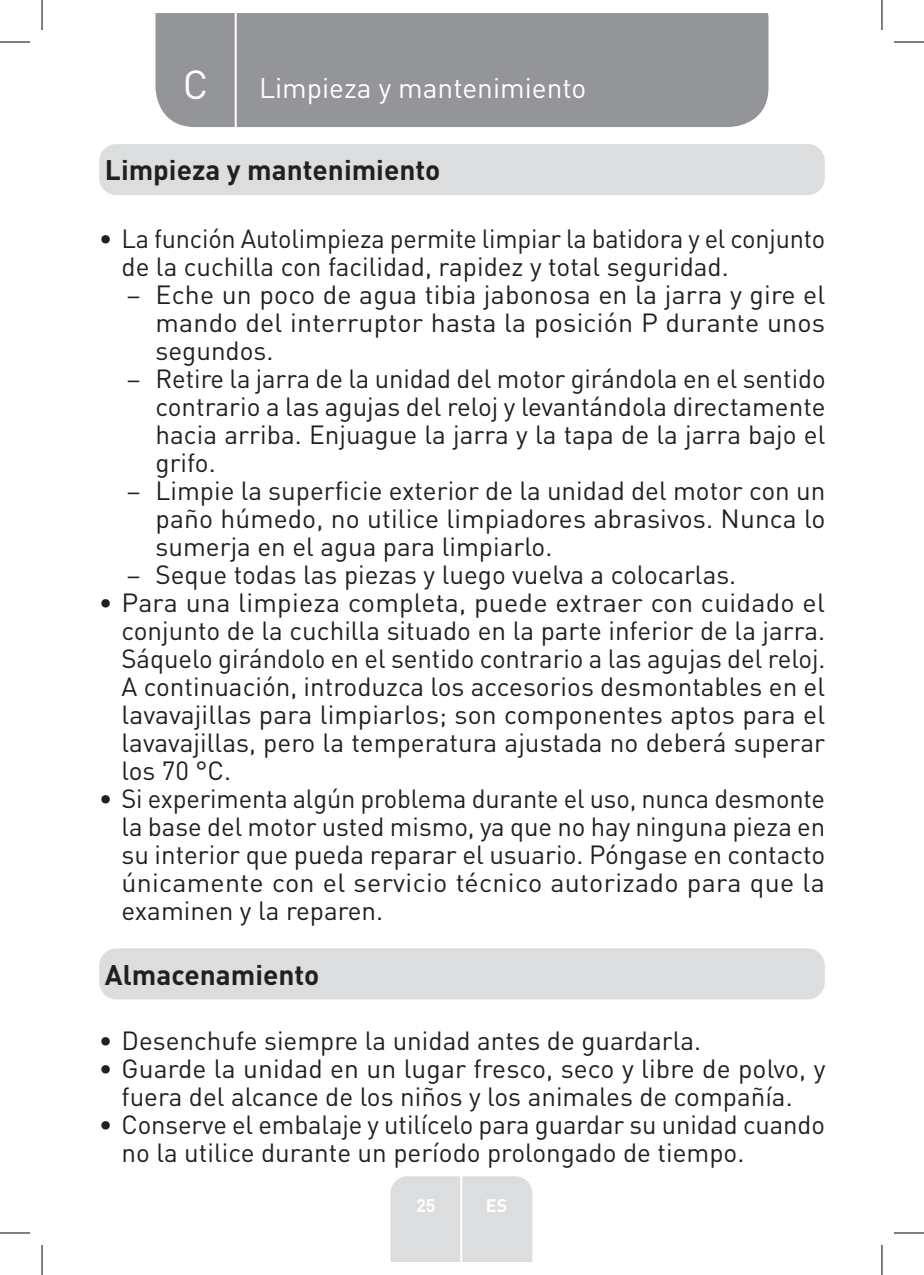
<style>
.page{position:relative;width:924px;height:1275px;background:#fff}
.page>*{position:absolute;margin:0;border:0;box-sizing:border-box;transform-origin:0 0}
.t1{font:40px "DIN Pro";color:#fff}
.Headline-01{font:700 28px "DIN Pro";color:#231f20}
.TitreGauche__gabarit{font:28px "DIN Pro";color:#fff}
.t2{font:26px/28px "DIN Pro";color:#231f20;text-align:justify}
.t3{font:700 18px "DIN Pro";color:#fff}
.s1{font-family:"Myriad Pro"}
</style>
<div class="page">
<div style="left:155px;top:14px;width:613px;height:113px;background:#939598"></div>
<div style="left:390px;top:1176px;width:142px;height:85px;background:#dcdddf"></div>
<hr style="left:460px;top:1153px;width:2px;height:108px;background:#fff">
<hr style="left:234px;top:14px;width:2px;height:116px;background:#fff">
<div style="left:99px;top:144px;width:725px;height:51px;background:#dcdddf;border-radius:17px"></div>
<div style="left:99px;top:948px;width:725px;height:51px;background:#dcdddf;border-radius:17px"></div>
<hr style="left:0;top:42px;width:30px;height:1px;background:#000">
<hr style="left:893px;top:42px;width:30px;height:1px;background:#000">
<hr style="left:0;top:1232px;width:30px;height:1px;background:#000">
<hr style="left:893px;top:1232px;width:30px;height:1px;background:#000">
<hr style="left:42px;top:0;width:1px;height:30px;background:#000">
<hr style="left:42px;top:1245px;width:1px;height:30px;background:#000">
<hr style="left:881px;top:0;width:1px;height:30px;background:#000">
<hr style="left:881px;top:1245px;width:1px;height:30px;background:#000">
<p class="t1" style="left:183px;top:57px;width:27px">C</p>
<p class="TitreGauche__gabarit" style="left:259px;top:69px;width:328px">Limpieza y mantenimiento</p>
<p class="Headline-01" style="left:105px;top:151px;width:337px">Limpieza y mantenimiento</p>
<p class="t2" style="left:121px;top:223px;width:705px;text-indent:-23px">• La función Autolimpieza permite limpiar la batidora y el conjunto de la cuchilla con facilidad, rapidez y total seguridad.</p>
<p class="t2" style="left:155px;top:279px;width:671px;text-indent:-28px"><span class="s1">–</span> Eche un poco de agua tibia jabonosa en la jarra y gire el mando del interruptor hasta la posición P durante unos segundos.</p>
<p class="t2" style="left:155px;top:363px;width:671px;text-indent:-28px"><span class="s1">–</span> Retire la jarra de la unidad del motor girándola en el sentido contrario a las agujas del reloj y levantándola directamente hacia arriba. Enjuague la jarra y la tapa de la jarra bajo el grifo.</p>
<p class="t2" style="left:155px;top:475px;width:671px;text-indent:-28px"><span class="s1">–</span> Limpie la superficie exterior de la unidad del motor con un paño húmedo, no utilice limpiadores abrasivos. Nunca lo sumerja en el agua para limpiarlo.</p>
<p class="t2" style="left:127px;top:559px;width:610px"><span class="s1">–</span> Seque todas las piezas y luego vuelva a colocarlas.</p>
<p class="t2" style="left:121px;top:587px;width:705px;text-indent:-23px">• Para una limpieza completa, puede extraer con cuidado el conjunto de la cuchilla situado en la parte inferior de la jarra.<br>Sáquelo girándolo en el sentido contrario a las agujas del reloj.<br>A continuación, introduzca los accesorios desmontables en el lavavajillas para limpiarlos; son componentes aptos para el lavavajillas, pero la temperatura ajustada no deberá superar los 70 °C.</p>
<p class="t2" style="left:121px;top:783px;width:705px;text-indent:-23px">• Si experimenta algún problema durante el uso, nunca desmonte la base del motor usted mismo, ya que no hay ninguna pieza en su interior que pueda reparar el usuario. Póngase en contacto únicamente con el servicio técnico autorizado para que la examinen y la reparen.</p>
<p class="Headline-01" style="left:105px;top:955px;width:216px">Almacenamiento</p>
<p class="t2" style="left:99px;top:1025px;width:603px">• Desenchufe siempre la unidad antes de guardarla.</p>
<p class="t2" style="left:99px;top:1053px;width:727px;text-align:center">• Guarde la unidad en un lugar fresco, seco y libre de polvo, y fuera del alcance de los niños y los animales de compañía.</p>
<p class="t2" style="left:121px;top:1109px;width:704px;text-indent:-23px">• Conserve el embalaje y utilícelo para guardar su unidad cuando no la utilice durante un período prolongado de tiempo.</p>
<p class="t3" style="left:416px;top:1192px;width:21px">25</p>
<p class="t3" style="left:485px;top:1192px;width:23px">ES</p>
</div>
